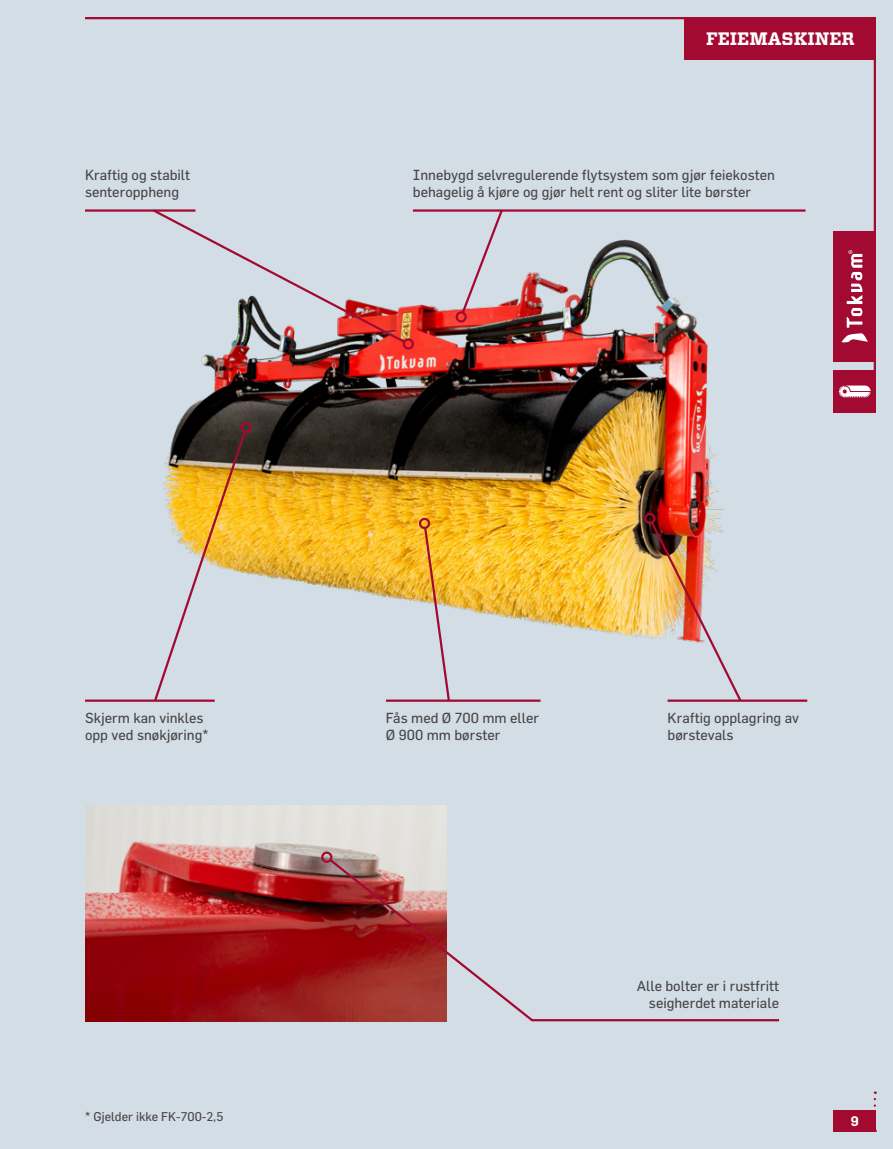
<style>
.page{position:relative;width:893px;height:1149px;background:#fff}
.page>*{position:absolute;margin:0;border:0;box-sizing:border-box;transform-origin:0 0}
.Kapittelmerke_rød{font:700 18px "Vitesse";color:#fff}
.Tekst_1{font:14.25px/16.5px "Flama";color:#474446}
.t1{font:600 13.5px "Flama";color:#fff}
.Tekst_1_liten{font:12.45px "Flama";color:#474446}
</style>
<div class="page">
<div style="left:0;top:0;width:893px;height:1148px;background:#d2dde5"></div>
<img style="left:176px;top:415px;width:547px;height:223px">
<hr style="left:668px;top:699px;width:139px;height:2px;background:#a30a32">
<hr style="left:386px;top:699px;width:155px;height:2px;background:#a30a32">
<hr style="left:85px;top:699px;width:130px;height:2px;background:#a30a32">
<img style="left:649px;top:519px;width:94px;height:183px">
<div style="left:644px;top:512px;width:11px;height:12px;border:2px solid #a30a32;border-radius:50%"></div>
<svg style="left:423px;top:525px;width:28px;height:177px"></svg>
<div style="left:419px;top:517px;width:11px;height:12px;border:2px solid #a30a32;border-radius:50%"></div>
<svg style="left:152px;top:428px;width:96px;height:274px"></svg>
<div style="left:241px;top:421px;width:11px;height:12px;border:2px solid #a30a32;border-radius:50%"></div>
<svg style="left:85px;top:17px;width:791px;height:398px"></svg>
<div style="left:685px;top:17px;width:191px;height:43px;background:#a30a32"></div>
<div style="left:833px;top:231px;width:43px;height:130px;background:#a30a32"></div>
<svg style="left:847px;top:250px;width:15px;height:77px"></svg>
<svg style="left:841px;top:333px;width:27px;height:9px"></svg>
<div style="left:833px;top:370px;width:43px;height:42px;background:#a30a32"></div>
<svg style="left:839px;top:385px;width:32px;height:12px"></svg>
<svg style="left:151px;top:207px;width:256px;height:138px"></svg>
<div style="left:403px;top:338px;width:11px;height:11px;border:2px solid #a30a32;border-radius:50%"></div>
<svg style="left:460px;top:208px;width:44px;height:107px"></svg>
<div style="left:456px;top:311px;width:11px;height:11px;border:2px solid #a30a32;border-radius:50%"></div>
<img style="left:85px;top:805px;width:361px;height:215px">
<svg style="left:327px;top:856px;width:453px;height:166px"></svg>
<div style="left:321px;top:851px;width:11px;height:11px;border:2px solid #a30a32;border-radius:50%"></div>
<div style="left:833px;top:1110px;width:43px;height:21px;background:#a30a32"></div>
<svg style="left:874px;top:1091px;width:2px;height:16px"></svg>
<p class="Tekst_1" style="left:85px;top:167px;width:107px">Kraftig og stabilt senteroppheng</p>
<p class="Kapittelmerke_rød" style="left:706px;top:26px;width:150px">FEIEMASKINER</p>
<p class="Tekst_1" style="left:413px;top:167px;width:364px">Innebygd selvregulerende flytsystem som gjør feiekosten behagelig å kjøre og gjør helt rent og sliter lite børster</p>
<p class="Tekst_1" style="left:85px;top:709px;width:125px">Skjerm kan vinkles opp ved snøkjøring*</p>
<p class="Tekst_1_liten" style="left:85px;top:1108px;width:140px">* Gjelder ikke FK-700-2,5</p>
<p class="Tekst_1" style="left:386px;top:709px;width:155px">Fås med Ø 700 mm eller<br>Ø 900 mm børster</p>
<p class="Tekst_1" style="left:668px;top:709px;width:133px">Kraftig opplagring av børstevals</p>
<p class="Tekst_1" style="left:637px;top:977px;width:144px;text-align:right">Alle bolter er i rustfritt seigherdet materiale</p>
<p class="t1" style="left:851px;top:1111px;width:9px">9</p>
</div>
